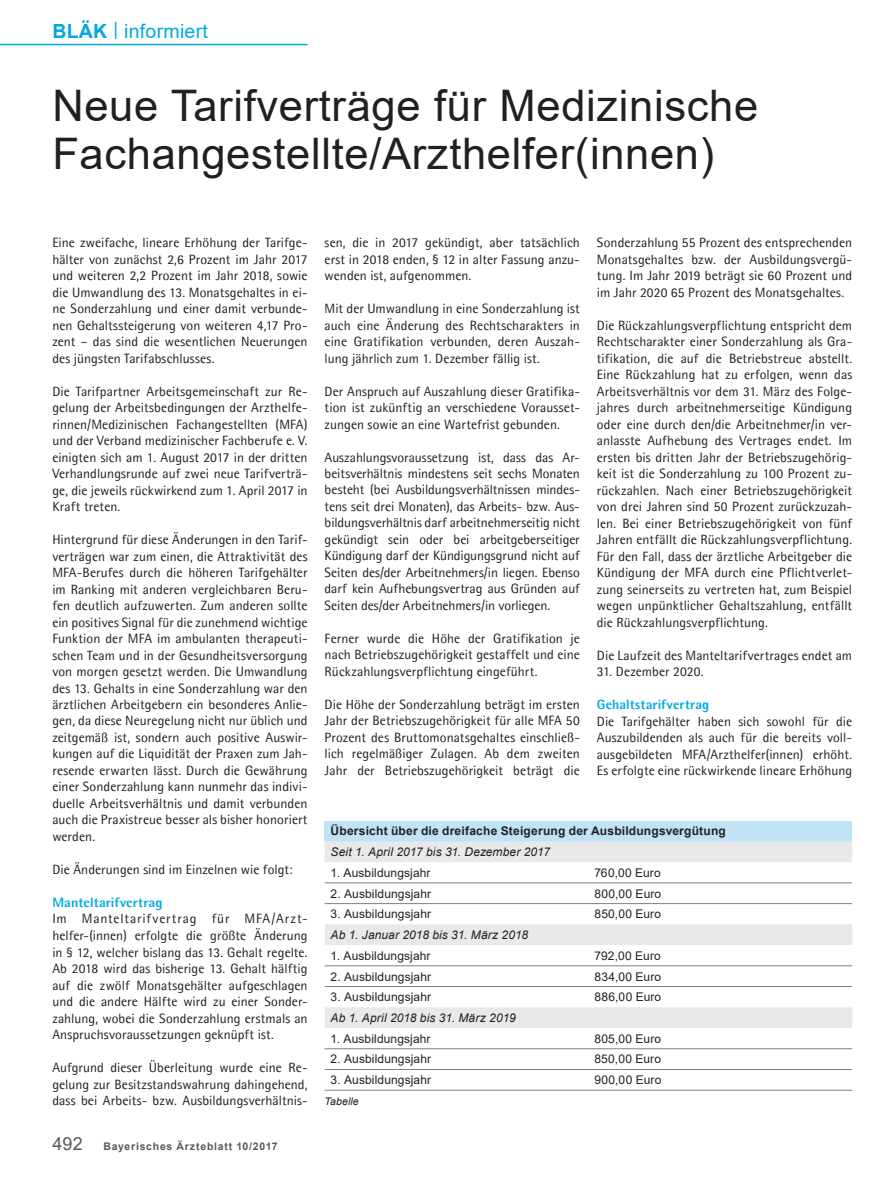
<style>
.page{position:relative;width:894px;height:1190px;background:#fff}
.page>*{position:absolute;margin:0;border:0;box-sizing:border-box;transform-origin:0 0}
.t1{font:43.5px/48px "Arial";letter-spacing:.015em;color:#231f20}
.t2{font:19.5px "Arial";letter-spacing:.015em;color:#00a9e0}
.t3{font:13.5px/16.5px "Agfa Rotis Semisans";letter-spacing:.005em;color:#231f20;text-align:justify}
.t4{font:800 13.5px "Agfa Rotis Semisans";letter-spacing:.01em;color:#00a9e0}
.t5{font:12px "Arial";letter-spacing:.01em;color:#231f20}
.t6{font:italic 12px "Arial";letter-spacing:.01em;color:#231f20}
.t7{font:700 12px "Arial";letter-spacing:.015em;color:#231f20}
.t8{font:700 10.5px "Arial";letter-spacing:.07em;color:#58595b}
.t9{font:italic 10.5px "Arial";letter-spacing:.01em;color:#231f20}
.s1{font-weight:700}
.s2{font-weight:400;font-size:18px}
</style>
<div class="page">
<hr style="left:0;top:44px;width:307px;height:1px;background:#00a9e0">
<div style="left:324px;top:821px;width:528px;height:20px;background:#c0e3f5"></div>
<svg style="left:324px;top:841px;width:528px;height:187px"></svg>
<hr style="left:324px;top:883px;width:528px;height:1px;background:#807f83">
<hr style="left:324px;top:903px;width:528px;height:1px;background:#807f83">
<hr style="left:324px;top:966px;width:528px;height:1px;background:#807f83">
<hr style="left:324px;top:986px;width:528px;height:1px;background:#807f83">
<hr style="left:324px;top:1048px;width:528px;height:1px;background:#807f83">
<hr style="left:324px;top:1069px;width:528px;height:1px;background:#807f83">
<hr style="left:324px;top:1090px;width:528px;height:1px;background:#807f83">
<h2 class="t2" style="left:52px;top:20px;width:157px"><span class="s1">BLÄK</span> <sup>|</sup> informiert</h2>
<h1 class="t1" style="left:52px;top:81px;width:707px">Neue Tarifverträge für Medizinische<br>Fachangestellte/Arzthelfer(innen)</h1>
<p class="t3" style="left:52px;top:234px;width:257px">Eine zweifache, lineare Erhöhung der Tarifge&shy;hälter von zunächst 2,6 Prozent im Jahr 2017 und weiteren 2,2 Prozent im Jahr 2018, sowie die Umwandlung des 13. Monatsgehaltes in ei&shy;ne Sonderzahlung und einer damit verbunde&shy;nen Gehaltssteigerung von weiteren 4,17 Pro&shy;zent – das sind die wesentlichen Neuerungen des jüngsten Tarifabschlusses.</p>
<p class="t3" style="left:52px;top:383px;width:257px">Die Tarifpartner Arbeitsgemeinschaft zur Re&shy;gelung der Arbeitsbedingungen der Arzthelfe&shy;rinnen/Medizinischen Fachangestellten (MFA) und der Verband medizinischer Fachberufe e. V. einigten sich am 1. August 2017 in der dritten Verhandlungsrunde auf zwei neue Tarifverträ&shy;ge, die jeweils rückwirkend zum 1. April 2017 in Kraft treten.</p>
<p class="t3" style="left:52px;top:531px;width:257px">Hintergrund für diese Änderungen in den Tarif&shy;verträgen war zum einen, die Attraktivität des MFA-Berufes durch die höheren Tarifgehälter im Ranking mit anderen vergleichbaren Beru&shy;fen deutlich aufzuwerten. Zum anderen sollte ein positives Signal für die zunehmend wichtige Funktion der MFA im ambulanten therapeuti&shy;schen Team und in der Gesundheitsversorgung von morgen gesetzt werden. Die Umwandlung des 13. Gehalts in eine Sonderzahlung war den ärztlichen Arbeitgebern ein besonderes Anlie&shy;gen, da diese Neuregelung nicht nur üblich und zeitgemäß ist, sondern auch positive Auswir&shy;kungen auf die Liquidität der Praxen zum Jah&shy;resende erwarten lässt. Durch die Gewährung einer Sonderzahlung kann nunmehr das indivi&shy;duelle Arbeitsverhältnis und damit verbunden auch die Praxistreue besser als bisher honoriert werden.</p>
<p class="t3" style="left:52px;top:861px;width:242px">Die Änderungen sind im Einzelnen wie folgt:</p>
<p class="t4" style="left:52px;top:894px;width:112px">Manteltarifvertrag</p>
<p class="t3" style="left:52px;top:911px;width:257px">Im Manteltarifvertrag für MFA/Arzt&shy;helfer-(innen) erfolgte die größte Änderung in § 12, welcher bislang das 13. Gehalt regelte.<br>Ab 2018 wird das bisherige 13. Gehalt hälftig auf die zwölf Monatsgehälter aufgeschlagen und die andere Hälfte wird zu einer Sonder&shy;zahlung, wobei die Sonderzahlung erstmals an Anspruchsvoraussetzungen geknüpft ist.</p>
<p class="t3" style="left:52px;top:1059px;width:257px">Aufgrund dieser Überleitung wurde eine Re&shy;gelung zur Besitzstandswahrung dahingehend, dass bei Arbeits- bzw. Ausbildungsverhältnis-</p>
<p class="t8" style="left:52px;top:1140px;width:227px"><span class="s2">492</span> Bayerisches Ärzteblatt 10/2017</p>
<p class="t3" style="left:324px;top:234px;width:257px">sen, die in 2017 gekündigt, aber tatsächlich erst in 2018 enden, § 12 in alter Fassung anzu&shy;wenden ist, aufgenommen.</p>
<p class="t3" style="left:324px;top:300px;width:257px">Mit der Umwandlung in eine Sonderzahlung ist auch eine Änderung des Rechtscharakters in eine Gratifikation verbunden, deren Auszah&shy;lung jährlich zum 1. Dezember fällig ist.</p>
<p class="t3" style="left:324px;top:383px;width:257px">Der Anspruch auf Auszahlung dieser Gratifika&shy;tion ist zukünftig an verschiedene Vorausset&shy;zungen sowie an eine Wartefrist gebunden.</p>
<p class="t3" style="left:324px;top:449px;width:257px">Auszahlungsvoraussetzung ist, dass das Ar&shy;beitsverhältnis mindestens seit sechs Monaten besteht (bei Ausbildungsverhältnissen mindes&shy;tens seit drei Monaten), das Arbeits- bzw. Aus&shy;bildungsverhältnis darf arbeitnehmerseitig nicht gekündigt sein oder bei arbeitgeberseitiger Kündigung darf der Kündigungsgrund nicht auf Seiten des/der Arbeitnehmers/in liegen. Ebenso darf kein Aufhebungsvertrag aus Gründen auf Seiten des/der Arbeitnehmers/in vorliegen.</p>
<p class="t3" style="left:324px;top:630px;width:257px">Ferner wurde die Höhe der Gratifikation je nach Betriebszugehörigkeit gestaffelt und eine Rückzahlungsverpflichtung eingeführt.</p>
<p class="t3" style="left:324px;top:696px;width:257px">Die Höhe der Sonderzahlung beträgt im ersten Jahr der Betriebszugehörigkeit für alle MFA 50<br>Prozent des Bruttomonatsgehaltes einschließ&shy;lich regelmäßiger Zulagen. Ab dem zweiten Jahr der Betriebszugehörigkeit beträgt die</p>
<p class="t3" style="left:597px;top:234px;width:257px">Sonderzahlung 55 Prozent des entsprechenden Monatsgehaltes bzw. der Ausbildungsvergü&shy;tung. Im Jahr 2019 beträgt sie 60 Prozent und im Jahr 2020 65 Prozent des Monatsgehaltes.</p>
<p class="t3" style="left:597px;top:317px;width:257px">Die Rückzahlungsverpflichtung entspricht dem Rechtscharakter einer Sonderzahlung als Gra&shy;tifikation, die auf die Betriebstreue abstellt.<br>Eine Rückzahlung hat zu erfolgen, wenn das Arbeitsverhältnis vor dem 31. März des Folge&shy;jahres durch arbeitnehmerseitige Kündigung oder eine durch den/die Arbeitnehmer/in ver&shy;anlasste Aufhebung des Vertrages endet. Im ersten bis dritten Jahr der Betriebszugehörig&shy;keit ist die Sonderzahlung zu 100 Prozent zu&shy;rückzahlen. Nach einer Betriebszugehörigkeit von drei Jahren sind 50 Prozent zurückzuzah&shy;len. Bei einer Betriebszugehörigkeit von fünf Jahren entfällt die Rückzahlungsverpflichtung.<br>Für den Fall, dass der ärztliche Arbeitgeber die Kündigung der MFA durch eine Pflichtverlet&shy;zung seinerseits zu vertreten hat, zum Beispiel wegen unpünktlicher Gehaltszahlung, entfällt die Rückzahlungsverpflichtung.</p>
<p class="t3" style="left:597px;top:647px;width:257px">Die Laufzeit des Manteltarifvertrages endet am</p>
<p class="t3" style="left:597px;top:663px;width:108px">31. Dezember 2020.</p>
<p class="t4" style="left:597px;top:696px;width:114px">Gehaltstarifvertrag</p>
<p class="t3" style="left:597px;top:713px;width:257px">Die Tarifgehälter haben sich sowohl für die Auszubildenden als auch für die bereits voll&shy;ausgebildeten MFA/Arzthelfer(innen) erhöht.<br>Es erfolgte eine rückwirkende lineare Erhöhung</p>
<p class="t7" style="left:330px;top:825px;width:397px">Übersicht über die dreifache Steigerung der Ausbildungsvergütung</p>
<p class="t6" style="left:330px;top:845px;width:221px">Seit 1. April 2017 bis 31. Dezember 2017</p>
<p class="t5" style="left:330px;top:866px;width:101px">1. Ausbildungsjahr</p>
<p class="t5" style="left:594px;top:866px;width:68px">760,00 Euro</p>
<p class="t5" style="left:330px;top:887px;width:102px">2. Ausbildungsjahr</p>
<p class="t5" style="left:594px;top:887px;width:68px">800,00 Euro</p>
<p class="t5" style="left:330px;top:907px;width:102px">3. Ausbildungsjahr</p>
<p class="t5" style="left:594px;top:907px;width:68px">850,00 Euro</p>
<p class="t6" style="left:330px;top:928px;width:199px">Ab 1. Januar 2018 bis 31. März 2018</p>
<p class="t5" style="left:330px;top:949px;width:101px">1. Ausbildungsjahr</p>
<p class="t5" style="left:594px;top:949px;width:68px">792,00 Euro</p>
<p class="t5" style="left:330px;top:970px;width:102px">2. Ausbildungsjahr</p>
<p class="t5" style="left:594px;top:970px;width:68px">834,00 Euro</p>
<p class="t5" style="left:330px;top:990px;width:102px">3. Ausbildungsjahr</p>
<p class="t5" style="left:594px;top:990px;width:68px">886,00 Euro</p>
<p class="t6" style="left:330px;top:1011px;width:187px">Ab 1. April 2018 bis 31. März 2019</p>
<p class="t5" style="left:330px;top:1032px;width:101px">1. Ausbildungsjahr</p>
<p class="t5" style="left:594px;top:1032px;width:68px">805,00 Euro</p>
<p class="t5" style="left:330px;top:1053px;width:102px">2. Ausbildungsjahr</p>
<p class="t5" style="left:594px;top:1053px;width:68px">850,00 Euro</p>
<p class="t5" style="left:330px;top:1073px;width:102px">3. Ausbildungsjahr</p>
<p class="t5" style="left:594px;top:1073px;width:68px">900,00 Euro</p>
<p class="t9" style="left:324px;top:1096px;width:36px">Tabelle</p>
</div>
